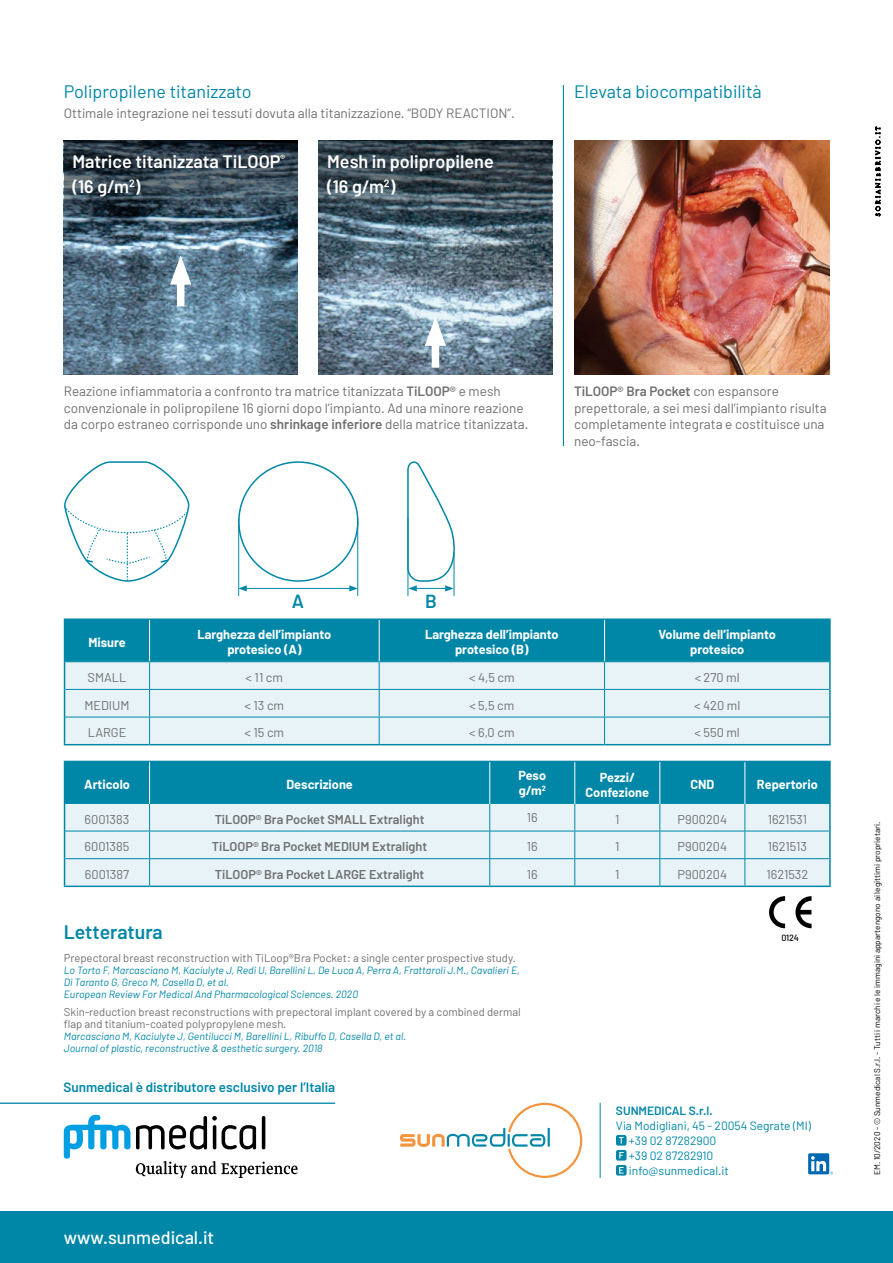
<style>
.page{position:relative;width:893px;height:1263px;background:#fff}
.page>*{position:absolute;margin:0;border:0;box-sizing:border-box;transform-origin:0 0}
.t1{font:600 19.5px "Barlow";letter-spacing:-.005em;color:#0087a8}
.t2{font:600 18.9px "Barlow";color:#0087a8}
.t3{font:600 18px/25.2px "Barlow";color:#fff}
.t4{font:18px "Barlow";color:#0087a8}
.t5{font:500 18px "Barlow";color:#fff}
.t6{font:13.5px/16.5px "Barlow";color:#706f6f}
.t7{font:600 13.5px "Barlow";color:#0087a8}
.t8{font:700 12.75px/15px "Barlow";color:#fff;text-align:center}
.t9{font:12.75px "Barlow";color:#706f6f}
.t10{font:600 12.75px "Barlow";color:#706f6f}
.t11{font:12px/15px "Barlow";color:#0087a8}
.t12{font:600 12px "Barlow";color:#0087a8}
.t13{font:11.25px/12px "Barlow";color:#706f6f}
.t14{font:italic 10.5px/12px "Barlow";color:#0087a8}
.t15{font:500 9px "Barlow";color:#000}
.t16{font:8.25px "Barlow";color:#000}
.s1{font-weight:600}
</style>
<div class="page">
<img style="left:574px;top:140px;width:255px;height:234px">
<hr style="left:563px;top:85px;width:1px;height:361px;background:#0087a8">
<hr style="left:64px;top:744px;width:86px;height:1px;background:#0087a8">
<hr style="left:150px;top:744px;width:229px;height:1px;background:#0087a8">
<hr style="left:379px;top:744px;width:226px;height:1px;background:#0087a8">
<hr style="left:605px;top:744px;width:226px;height:1px;background:#0087a8">
<hr style="left:829px;top:620px;width:2px;height:42px;background:#0087a8">
<hr style="left:829px;top:662px;width:2px;height:27px;background:#0087a8">
<hr style="left:829px;top:689px;width:2px;height:28px;background:#0087a8">
<hr style="left:829px;top:717px;width:2px;height:27px;background:#0087a8">
<hr style="left:64px;top:618px;width:86px;height:2px;background:#0087a8">
<hr style="left:150px;top:618px;width:229px;height:2px;background:#0087a8">
<hr style="left:379px;top:618px;width:226px;height:2px;background:#0087a8">
<hr style="left:605px;top:618px;width:226px;height:2px;background:#0087a8">
<svg style="left:64px;top:619px;width:766px;height:125px;background:#92cbda"></svg>
<svg style="left:64px;top:461px;width:126px;height:121px"></svg>
<hr style="left:238px;top:518px;width:1px;height:78px;background:#0087a8">
<hr style="left:357px;top:518px;width:1px;height:78px;background:#0087a8">
<hr style="left:244px;top:588px;width:108px;height:1px;background:#0087a8">
<svg style="left:349px;top:585px;width:9px;height:6px"></svg>
<svg style="left:238px;top:585px;width:9px;height:6px"></svg>
<hr style="left:408px;top:517px;width:1px;height:79px;background:#0087a8">
<hr style="left:454px;top:551px;width:1px;height:45px;background:#0087a8">
<svg style="left:407px;top:461px;width:48px;height:130px"></svg>
<svg style="left:875px;top:127px;width:5px;height:89px"></svg>
<hr style="left:745px;top:761px;width:86px;height:1px;background:#0087a8">
<hr style="left:829px;top:762px;width:2px;height:42px;background:#0087a8">
<hr style="left:829px;top:804px;width:2px;height:27px;background:#0087a8">
<hr style="left:829px;top:831px;width:2px;height:28px;background:#0087a8">
<hr style="left:829px;top:859px;width:2px;height:26px;background:#0087a8">
<hr style="left:64px;top:885px;width:86px;height:2px;background:#0087a8">
<hr style="left:150px;top:885px;width:340px;height:2px;background:#0087a8">
<hr style="left:490px;top:885px;width:85px;height:2px;background:#0087a8">
<hr style="left:575px;top:885px;width:85px;height:2px;background:#0087a8">
<hr style="left:660px;top:885px;width:85px;height:2px;background:#0087a8">
<hr style="left:745px;top:885px;width:86px;height:2px;background:#0087a8">
<svg style="left:64px;top:761px;width:766px;height:124px;background:#92cbda"></svg>
<hr style="left:489px;top:762px;width:1px;height:42px;background:#fff">
<hr style="left:574px;top:762px;width:1px;height:42px;background:#fff">
<svg style="left:769px;top:896px;width:16px;height:32px"></svg>
<svg style="left:795px;top:896px;width:16px;height:32px"></svg>
<div style="left:0;top:1212px;width:893px;height:51px;background:#0087a8"></div>
<svg style="left:64px;top:1115px;width:66px;height:44px"></svg>
<hr style="left:262px;top:1116px;width:3px;height:33px;background:#000;border-radius:2px">
<svg style="left:136px;top:1116px;width:120px;height:33px"></svg>
<svg style="left:136px;top:1161px;width:162px;height:17px"></svg>
<hr style="left:0;top:1102px;width:335px;height:2px;background:#0087a8">
<svg style="left:400px;top:1103px;width:182px;height:75px"></svg>
<div style="left:616px;top:1135px;width:11px;height:10px;background:#0087a8;border-radius:2px"></div>
<svg style="left:619px;top:1137px;width:5px;height:6px"></svg>
<div style="left:616px;top:1150px;width:11px;height:10px;background:#0087a8;border-radius:2px"></div>
<svg style="left:619px;top:1152px;width:5px;height:6px"></svg>
<div style="left:616px;top:1165px;width:11px;height:10px;background:#0087a8;border-radius:2px"></div>
<svg style="left:619px;top:1167px;width:5px;height:6px"></svg>
<hr style="left:600px;top:1103px;width:1px;height:75px;background:#0087a8">
<div style="left:808px;top:1153px;width:21px;height:21px;background:#0068b2;border-radius:2px"></div>
<svg style="left:811px;top:1156px;width:22px;height:18px"></svg>
<img style="left:318px;top:226px;width:234px;height:148px">
<svg style="left:318px;top:141px;width:234px;height:85px;background:#384954"></svg>
<div style="left:432px;top:334px;width:7px;height:34px;background:#fff"></div>
<svg style="left:425px;top:317px;width:21px;height:29px"></svg>
<img style="left:64px;top:226px;width:234px;height:148px">
<div style="left:177px;top:272px;width:7px;height:34px;background:#fff"></div>
<svg style="left:170px;top:255px;width:21px;height:30px"></svg>
<svg style="left:64px;top:141px;width:234px;height:85px;background:#344552"></svg>
<h3 class="t4" style="left:64px;top:80px;width:189px">Polipropilene titanizzato</h3>
<p class="t6" style="left:64px;top:105px;width:452px">Ottimale integrazione nei tessuti dovuta alla titanizzazione. “BODY REACTION”.</p>
<h3 class="t3" style="left:72px;top:149px;width:214px">Matrice titanizzata TiLOOP<sup>® </sup>(16 g/m<sup>2</sup>)</h3>
<h3 class="t3" style="left:327px;top:149px;width:168px">Mesh in polipropilene (16 g/m<sup>2</sup>)</h3>
<h3 class="t4" style="left:574px;top:80px;width:189px">Elevata biocompatibilità</h3>
<p class="t6" style="left:64px;top:383px;width:466px">Reazione infiammatoria a confronto tra matrice titanizzata <span class="s1">TiLOOP®</span> e mesh convenzionale in polipropilene 16 giorni dopo l’impianto. Ad una minore reazione da corpo estraneo corrisponde uno <span class="s1">shrinkage inferiore</span> della matrice titanizzata.</p>
<p class="t6" style="left:574px;top:383px;width:254px"><span class="s1">TiLOOP® Bra Pocket</span> con espansore prepettorale, a sei mesi dall’impianto risulta completamente integrata e costituisce una neo-fascia.</p>
<h2 class="t2" style="left:292px;top:589px;width:14px">A</h2>
<h2 class="t2" style="left:425px;top:589px;width:13px">B</h2>
<p class="t8" style="left:88px;top:635px;width:39px">Misure</p>
<p class="t8" style="left:198px;top:627px;width:135px">Larghezza dell’impianto protesico (A)</p>
<p class="t8" style="left:425px;top:627px;width:135px">Larghezza dell’impianto protesico (B)</p>
<p class="t8" style="left:658px;top:627px;width:119px">Volume dell’impianto protesico</p>
<p class="t9" style="left:88px;top:669px;width:40px">SMALL</p>
<p class="t9" style="left:246px;top:669px;width:39px">&lt; 11 cm</p>
<p class="t9" style="left:469px;top:669px;width:47px">&lt; 4,5 cm</p>
<p class="t9" style="left:695px;top:669px;width:47px">&lt; 270 ml</p>
<p class="t9" style="left:84px;top:697px;width:47px">MEDIUM</p>
<p class="t9" style="left:245px;top:697px;width:41px">&lt; 13 cm</p>
<p class="t9" style="left:469px;top:697px;width:47px">&lt; 5,5 cm</p>
<p class="t9" style="left:694px;top:697px;width:48px">&lt; 420 ml</p>
<p class="t9" style="left:88px;top:725px;width:40px">LARGE</p>
<p class="t9" style="left:245px;top:725px;width:41px">&lt; 15 cm</p>
<p class="t9" style="left:469px;top:725px;width:47px">&lt; 6,0 cm</p>
<p class="t9" style="left:695px;top:725px;width:47px">&lt; 550 ml</p>
<p class="t8" style="left:84px;top:777px;width:47px">Articolo</p>
<p class="t8" style="left:286px;top:777px;width:68px">Descrizione</p>
<p class="t8" style="left:518px;top:768px;width:29px;text-align:left">Peso g/m<sup>2</sup></p>
<p class="t8" style="left:586px;top:769px;width:65px">Pezzi/<br>Confezione</p>
<p class="t8" style="left:690px;top:777px;width:25px">CND</p>
<p class="t8" style="left:757px;top:777px;width:62px">Repertorio</p>
<p class="t9" style="left:85px;top:811px;width:46px">6001383</p>
<p class="t10" style="left:215px;top:811px;width:211px">TiLOOP® Bra Pocket SMALL Extralight</p>
<p class="t9" style="left:527px;top:810px;width:12px">16</p>
<p class="t9" style="left:615px;top:811px;width:6px">1</p>
<p class="t9" style="left:677px;top:811px;width:51px">P900204</p>
<p class="t9" style="left:768px;top:811px;width:41px">1621531</p>
<p class="t9" style="left:85px;top:839px;width:46px">6001385</p>
<p class="t10" style="left:212px;top:839px;width:217px">TiLOOP® Bra Pocket MEDIUM Extralight</p>
<p class="t9" style="left:527px;top:839px;width:12px">16</p>
<p class="t9" style="left:615px;top:839px;width:6px">1</p>
<p class="t9" style="left:677px;top:839px;width:51px">P900204</p>
<p class="t9" style="left:768px;top:839px;width:41px">1621513</p>
<p class="t9" style="left:85px;top:866px;width:46px">6001387</p>
<p class="t10" style="left:215px;top:866px;width:211px">TiLOOP® Bra Pocket LARGE Extralight</p>
<p class="t9" style="left:527px;top:866px;width:12px">16</p>
<p class="t9" style="left:615px;top:866px;width:6px">1</p>
<p class="t9" style="left:677px;top:866px;width:51px">P900204</p>
<p class="t9" style="left:766px;top:866px;width:43px">1621532</p>
<h1 class="t1" style="left:64px;top:920px;width:100px">Letteratura</h1>
<p class="t13" style="left:64px;top:951px;width:454px">Prepectoral breast reconstruction with TiLoop®Bra Pocket: a single center prospective study.</p>
<p class="t14" style="left:64px;top:963px;width:458px">Lo Torto F, Marcasciano M, Kaciulyte J, Redi U, Barellini L, De Luca A, Perra A, Frattaroli J.M., Cavalieri E,<br>Di Taranto G, Greco M, Casella D, et al.<br>European Review For Medical And Pharmacological Sciences. 2020</p>
<p class="t13" style="left:64px;top:1005px;width:459px">Skin-reduction breast reconstructions with prepectoral implant covered by a combined dermal flap and titanium-coated polypropylene mesh.</p>
<p class="t14" style="left:64px;top:1030px;width:344px">Marcasciano M, Kaciulyte J, Gentilucci M, Barellini L, Ribuffo D, Casella D, et al.<br>Journal of plastic, reconstructive &amp; aesthetic surgery. 2018</p>
<p class="t7" style="left:64px;top:1079px;width:273px">Sunmedical è distributore esclusivo per l’Italia</p>
<h3 class="t5" style="left:64px;top:1226px;width:152px">www.sunmedical.it</h3>
<p class="t15" style="left:781px;top:932px;width:19px">0124</p>
<p class="t12" style="left:616px;top:1103px;width:98px">SUNMEDICAL S.r.l.</p>
<p class="t11" style="left:629px;top:1117px;width:183px;text-indent:-13px">Via Modigliani, 45 - 20054 Segrate (MI) +39 02 87282900<br>+39 02 87282910 info@sunmedical.it</p>
<p class="t16" style="left:872px;top:1175px;width:355px;rotate:-90deg">EM. 10/2020 - © Sunmedical S.r.l. - Tutti i marchi e le immagini appartengono ai legittimi proprietari.</p>
</div>
